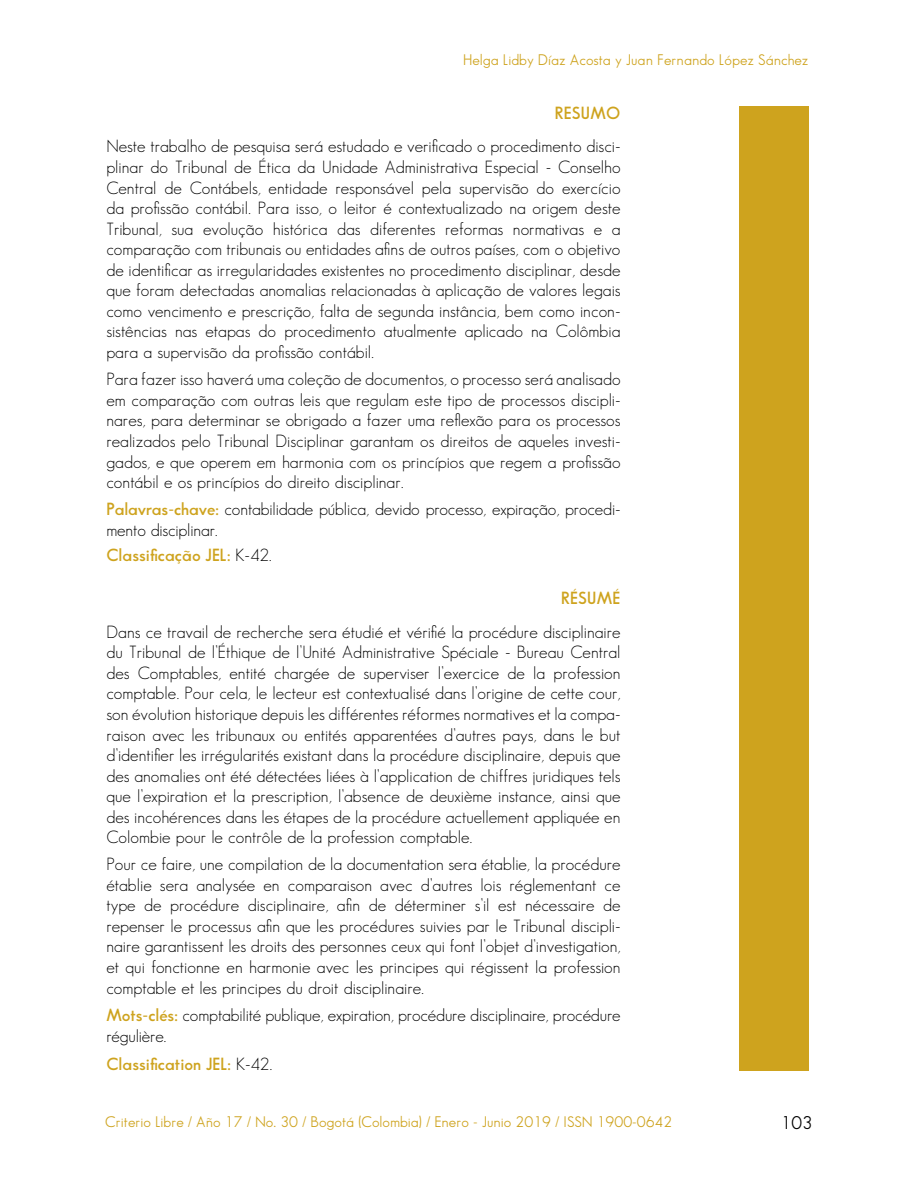
<style>
.page{position:relative;width:915px;height:1191px;background:#fff}
.page>*{position:absolute;margin:0;border:0;box-sizing:border-box;transform-origin:0 0}
.t1{font:18px "Sans Serif Book FLF";color:#000}
.t2{font:17.25px/20.5px "Sans Serif FLF";color:#000;text-align:justify}
.t3{font:600 17.25px "Sans Serif FLF";color:#cea31e}
.t4{font:15px "Sans Serif Book FLF";color:#cea31e}
.s1{font-weight:600;color:#cea31e}
.s2{font-weight:400;color:#000}
</style>
<div class="page">
<div style="left:738px;top:106px;width:70px;height:965px;background:#cea31e"></div>
<p class="t4" style="left:463px;top:51px;width:347px">Helga Lidby Díaz Acosta y Juan Fernando López Sánchez</p>
<p class="t3" style="left:554px;top:103px;width:21px">Resumo</p>
<p class="t2" style="left:106px;top:136px;width:515px">Neste trabalho de pesquisa será estudado e verificado o procedimento disci&shy;plinar do Tribunal de Ética da Unidade Administrativa Especial - Conselho Central de Contábels, entidade responsável pela supervisão do exercício da profissão contábil. Para isso, o leitor é contextualizado na origem deste Tribunal, sua evolução histórica das diferentes reformas normativas e a comparação com tribunais ou entidades afins de outros países, com o objetivo de identificar as irregularidades existentes no procedimento disciplinar, desde que foram detectadas anomalias relacionadas à aplicação de valores legais como vencimento e prescrição, falta de segunda instância, bem como incon&shy;sistências nas etapas do procedimento atualmente aplicado na Colômbia para a supervisão da profissão contábil.</p>
<p class="t2" style="left:106px;top:369px;width:515px">Para fazer isso haverá uma coleção de documentos, o processo será analisado em comparação com outras leis que regulam este tipo de processos discipli&shy;nares, para determinar se obrigado a fazer uma reflexão para os processos realizados pelo Tribunal Disciplinar garantam os direitos de aqueles investi&shy;gados, e que operem em harmonia com os princípios que regem a profissão contábil e os princípios do direito disciplinar.</p>
<p class="t2" style="left:106px;top:499px;width:515px"><span class="s1">Palavras-chave:</span> contabilidade pública, devido processo, expiração, procedi&shy;mento disciplinar.</p>
<p class="t3" style="left:106px;top:545px;width:167px">Classificação JEL: <span class="s2">K-42.</span></p>
<p class="t3" style="left:561px;top:588px;width:20px">Résumé</p>
<p class="t2" style="left:106px;top:621px;width:515px">Dans ce travail de recherche sera étudié et vérifié la procédure disciplinaire du Tribunal de l’éthique de l’Unité Administrative Spéciale - Bureau Central des Comptables, entité chargée de superviser l’exercice de la profession comptable. Pour cela, le lecteur est contextualisé dans l’origine de cette cour, son évolution historique depuis les différentes réformes normatives et la compa&shy;raison avec les tribunaux ou entités apparentées d’autres pays, dans le but d’identifier les irrégularités existant dans la procédure disciplinaire, depuis que des anomalies ont été détectées liées à l’application de chiffres juridiques tels que l’expiration et la prescription, l’absence de deuxième instance, ainsi que des incohérences dans les étapes de la procédure actuellement appliquée en Colombie pour le contrôle de la profession comptable.</p>
<p class="t2" style="left:106px;top:853px;width:515px">Pour ce faire, une compilation de la documentation sera établie, la procédure établie sera analysée en comparaison avec d’autres lois réglementant ce type de procédure disciplinaire, afin de déterminer s’il est nécessaire de repenser le processus afin que les procédures suivies par le Tribunal discipli&shy;naire garantissent les droits des personnes ceux qui font l’objet d’investigation, et qui fonctionne en harmonie avec les principes qui régissent la profession comptable et les principes du droit disciplinaire.</p>
<p class="t2" style="left:106px;top:1004px;width:515px;line-height:21px"><span class="s1">Mots-clés:</span> comptabilité publique, expiration, procédure disciplinaire, procédure régulière.</p>
<p class="t3" style="left:106px;top:1054px;width:168px">Classification JEL: <span class="s2">K-42.</span></p>
<p class="t4" style="left:105px;top:1112px;width:568px">Criterio Libre / Año 17 / No. 30 / Bogotá (Colombia) / Enero - Junio 2019 / ISSN 1900-0642</p>
<p class="t1" style="left:780px;top:1112px;width:33px">103</p>
</div>
